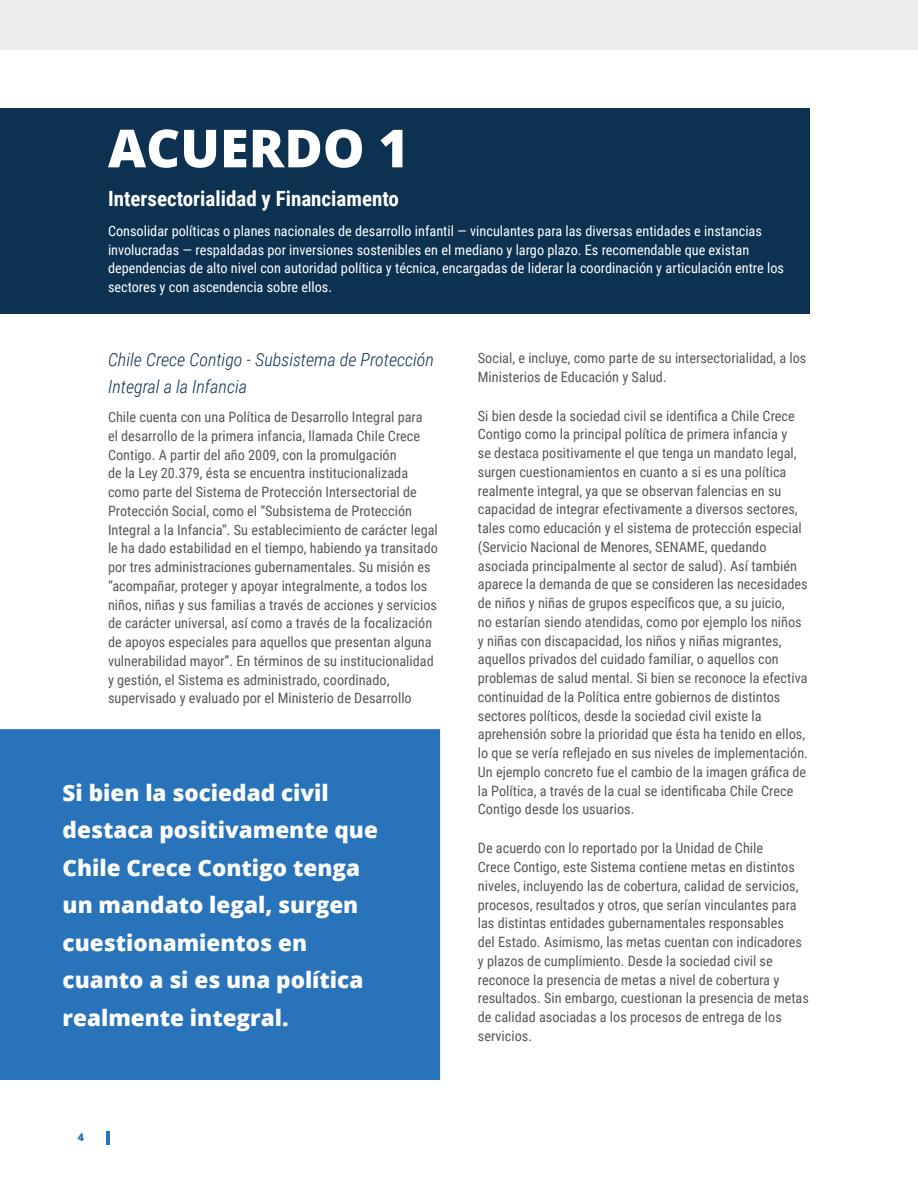
<style>
.page{position:relative;width:918px;height:1188px;background:#fff}
.page>*{position:absolute;margin:0;border:0;box-sizing:border-box;transform-origin:0 0}
.Conclusion_-_title{font:800 52.5px "Open Sans";color:#fff}
.Callout_-_White_-_13{font:800 22.5px/37.5px "Open Sans";color:#fff}
.Content_-_Subhead_2{font:700 21px "Roboto Condensed";color:#fff}
.Content_-_Subhead_2-2{font:italic 300 18px/27px "Roboto Condensed";color:#0c3151}
.Content_-_Body_text{font:14.25px/18.8px "Roboto Condensed";color:#57585a}
.Content_-_Body_text-2{font:14.25px/18.8px "Roboto Condensed";color:#fff}
.t1{font:800 10.5px "Open Sans";color:#2873ba}
</style>
<div class="page">
<div style="left:0;top:0;width:918px;height:50px;background:#ececed"></div>
<hr style="left:106px;top:1131px;width:3px;height:14px;background:#2873ba">
<div style="left:0;top:108px;width:810px;height:205px;background:#0c3151"></div>
<div style="left:0;top:729px;width:440px;height:351px;background:#2873ba"></div>
<p class="Conclusion_-_title" style="left:108px;top:108px;width:303px">ACUERDO 1</p>
<p class="Content_-_Subhead_2" style="left:108px;top:184px;width:293px">Intersectorialidad y Financiamento</p>
<p class="Content_-_Body_text-2" style="left:108px;top:221px;width:678px">Consolidar políticas o planes nacionales de desarrollo infantil — vinculantes para las diversas entidades e instancias involucradas — respaldadas por inversiones sostenibles en el mediano y largo plazo. Es recomendable que existan dependencias de alto nivel con autoridad política y técnica, encargadas de liderar la coordinación y articulación entre los sectores y con ascendencia sobre ellos.</p>
<p class="Content_-_Subhead_2-2" style="left:108px;top:345px;width:328px">Chile Crece Contigo - Subsistema de Protección<br>Integral a la Infancia</p>
<p class="Content_-_Body_text" style="left:108px;top:407px;width:331px">Chile cuenta con una Política de Desarrollo Integral para<br>el desarrollo de la primera infancia, llamada Chile Crece Contigo. A partir del año 2009, con la promulgación<br>de la Ley 20.379, ésta se encuentra institucionalizada como parte del Sistema de Protección Intersectorial de Protección Social, como el “Subsistema de Protección Integral a la Infancia”. Su establecimiento de carácter legal le ha dado estabilidad en el tiempo, habiendo ya transitado por tres administraciones gubernamentales. Su misión es “acompañar, proteger y apoyar integralmente, a todos los niños, niñas y sus familias a través de acciones y servicios de carácter universal, así como a través de la focalización de apoyos especiales para aquellos que presentan alguna vulnerabilidad mayor”. En términos de su institucionalidad y gestión, el Sistema es administrado, coordinado, supervisado y evaluado por el Ministerio de Desarrollo</p>
<p class="Callout_-_White_-_13" style="left:63px;top:772px;width:317px">Si bien la sociedad civil destaca positivamente que<br>Chile Crece Contigo tenga un mandato legal, surgen cuestionamientos en cuanto a si es una política realmente integral.</p>
<p class="t1" style="left:78px;top:1129px;width:8px">4</p>
<p class="Content_-_Body_text" style="left:478px;top:348px;width:330px">Social, e incluye, como parte de su intersectorialidad, a los<br>Ministerios de Educación y Salud.</p>
<p class="Content_-_Body_text" style="left:478px;top:406px;width:332px">Si bien desde la sociedad civil se identifica a Chile Crece Contigo como la principal política de primera infancia y<br>se destaca positivamente el que tenga un mandato legal, surgen cuestionamientos en cuanto a si es una política realmente integral, ya que se observan falencias en su capacidad de integrar efectivamente a diversos sectores, tales como educación y el sistema de protección especial (Servicio Nacional de Menores, SENAME, quedando asociada principalmente al sector de salud). Así también aparece la demanda de que se consideren las necesidades de niños y niñas de grupos específicos que, a su juicio,<br>no estarían siendo atendidas, como por ejemplo los niños y niñas con discapacidad, los niños y niñas migrantes, aquellos privados del cuidado familiar, o aquellos con problemas de salud mental. Si bien se reconoce la efectiva continuidad de la Política entre gobiernos de distintos sectores políticos, desde la sociedad civil existe la aprehensión sobre la prioridad que ésta ha tenido en ellos, lo que se vería reflejado en sus niveles de implementación.<br>Un ejemplo concreto fue el cambio de la imagen gráfica de la Política, a través de la cual se identificaba Chile Crece Contigo desde los usuarios.</p>
<p class="Content_-_Body_text" style="left:478px;top:838px;width:333px">De acuerdo con lo reportado por la Unidad de Chile<br>Crece Contigo, este Sistema contiene metas en distintos niveles, incluyendo las de cobertura, calidad de servicios, procesos, resultados y otros, que serían vinculantes para las distintas entidades gubernamentales responsables<br>del Estado. Asimismo, las metas cuentan con indicadores y plazos de cumplimiento. Desde la sociedad civil se reconoce la presencia de metas a nivel de cobertura y resultados. Sin embargo, cuestionan la presencia de metas de calidad asociadas a los procesos de entrega de los servicios.</p>
</div>
